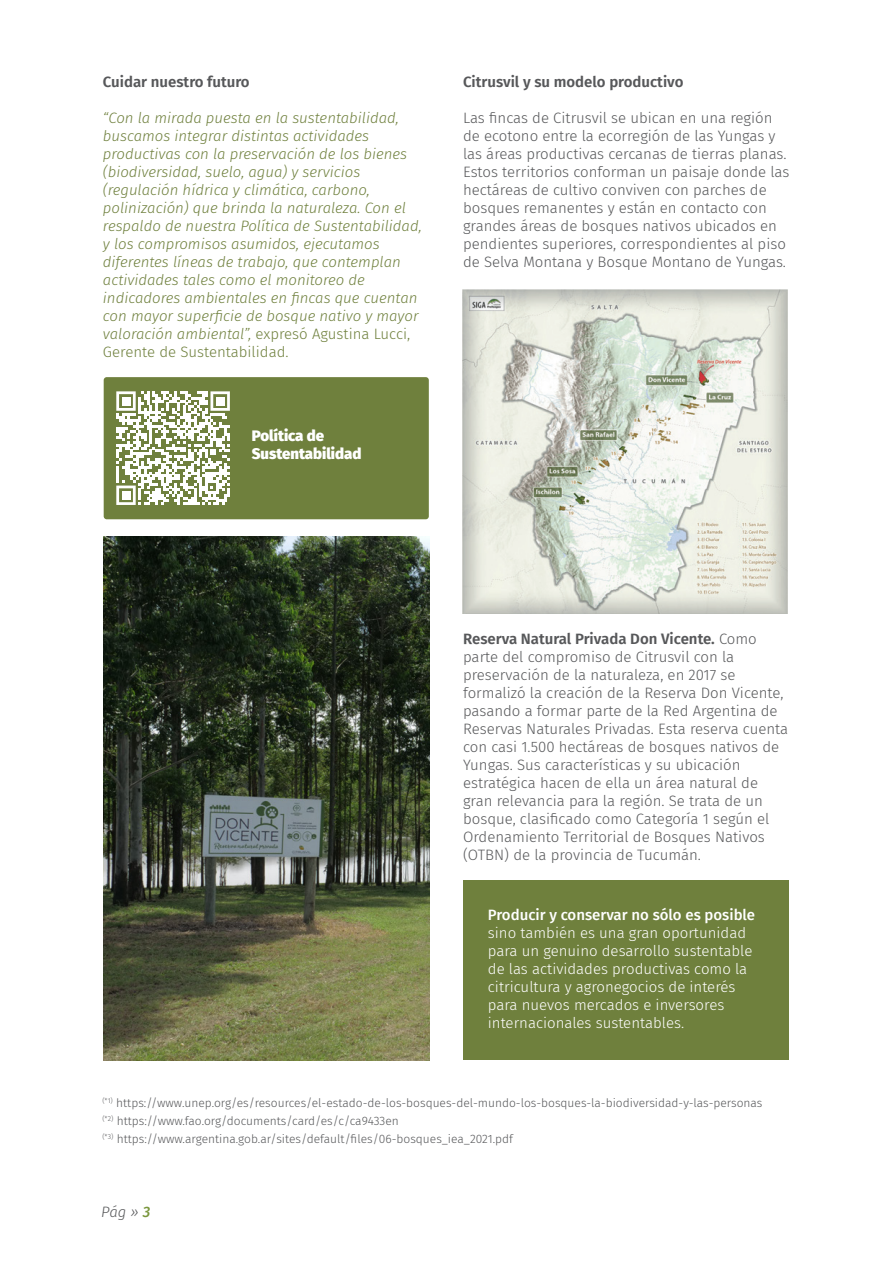
<style>
.page{position:relative;width:893px;height:1263px;background:#fff}
.page>*{position:absolute;margin:0;border:0;box-sizing:border-box;transform-origin:0 0}
.t1{font:300 15px/18px "Fira Sans";color:#57585a}
.t2{font:italic 300 15px/18px "Fira Sans";color:#6f803d}
.t3{font:300 15px/18px "Fira Sans";color:#fff}
.t4{font:600 15px "Fira Sans";color:#57585a}
.t5{font:500 15px "Fira Sans";color:#fff}
.t6{font:900 15px/18px "Fira Sans";color:#fff}
.t7{font:italic 300 15px "Fira Sans";color:#57585a}
.t8{font:300 12px/18px "Fira Sans";color:#57585a}
.s1{font-style:normal}
.s2{font-weight:600}
.s3{font-weight:500;color:#7a973d}
</style>
<div class="page">
<div style="left:104px;top:377px;width:325px;height:142px;background:#6f803d;border-radius:3px"></div>
<div style="left:463px;top:880px;width:326px;height:180px;background:#6f803d"></div>
<img style="left:462px;top:289px;width:325px;height:325px">
<img style="left:104px;top:536px;width:326px;height:525px">
<svg style="left:116px;top:391px;width:114px;height:114px"></svg>
<div style="left:122px;top:397px;width:8px;height:8px;background:#fff"></div>
<div style="left:216px;top:397px;width:8px;height:8px;background:#fff"></div>
<div style="left:122px;top:491px;width:8px;height:8px;background:#fff"></div>
<p class="t4" style="left:103px;top:70px;width:148px">Cuidar nuestro futuro</p>
<p class="t2" style="left:103px;top:109px;width:320px">“Con la mirada puesta en la sustentabilidad, buscamos integrar distintas actividades productivas con la preservación de los bienes (biodiversidad, suelo, agua) y servicios (regulación hídrica y climática, carbono, polinización) que brinda la naturaleza. Con el respaldo de nuestra Política de Sustentabilidad, y los compromisos asumidos, ejecutamos diferentes líneas de trabajo, que contemplan actividades tales como el monitoreo de indicadores ambientales en fincas que cuentan con mayor superficie de bosque nativo y mayor valoración ambiental”, <span class="s1">expresó Agustina Lucci, Gerente de Sustentabilidad.</span></p>
<p class="t6" style="left:252px;top:425px;width:111px">Política de<br>Sustentabilidad</p>
<p class="t4" style="left:463px;top:70px;width:222px">Citrusvil y su modelo productivo</p>
<p class="t1" style="left:463px;top:109px;width:328px">Las fincas de Citrusvil se ubican en una región de ecotono entre la ecorregión de las Yungas y las áreas productivas cercanas de tierras planas.<br>Estos territorios conforman un paisaje donde las hectáreas de cultivo conviven con parches de bosques remanentes y están en contacto con grandes áreas de bosques nativos ubicados en pendientes superiores, correspondientes al piso de Selva Montana y Bosque Montano de Yungas.</p>
<p class="t1" style="left:463px;top:630px;width:327px"><span class="s2">Reserva Natural Privada Don Vicente.</span> Como parte del compromiso de Citrusvil con la preservación de la naturaleza, en 2017 se formalizó la creación de la Reserva Don Vicente, pasando a formar parte de la Red Argentina de Reservas Naturales Privadas. Esta reserva cuenta con casi 1.500 hectáreas de bosques nativos de Yungas. Sus características y su ubicación estratégica hacen de ella un área natural de gran relevancia para la región. Se trata de un bosque, clasificado como Categoría 1 según el Ordenamiento Territorial de Bosques Nativos (OTBN) de la provincia de Tucumán.</p>
<p class="t5" style="left:488px;top:903px;width:269px">Producir y conservar no sólo es posible</p>
<p class="t3" style="left:488px;top:924px;width:266px">sino también es una gran oportunidad para un genuino desarrollo sustentable de las actividades productivas como la citricultura y agronegocios de interés para nuevos mercados e inversores internacionales sustentables.</p>
<p class="t8" style="left:102px;top:1093px;width:662px"><sup>(*1)</sup> https://www.unep.org/es/resources/el-estado-de-los-bosques-del-mundo-los-bosques-la-biodiversidad-y-las-personas <sup>(*2)</sup> https://www.fao.org/documents/card/es/c/ca9433en<br><sup>(*3)</sup> https://www.argentina.gob.ar/sites/default/files/06-bosques_iea_2021.pdf</p>
<p class="t7" style="left:101px;top:1201px;width:51px">Pág » <span class="s3">3</span></p>
</div>
